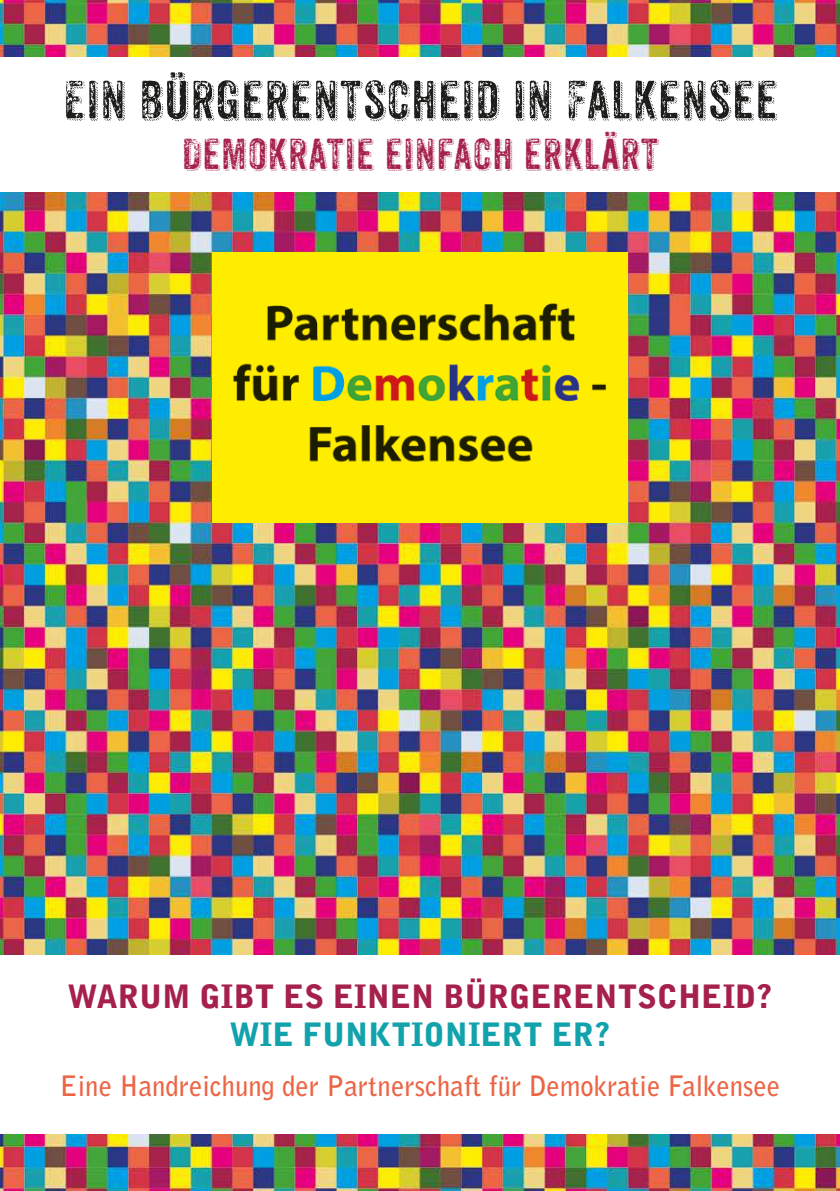
<style>
.page{position:relative;width:840px;height:1191px;background:#fff}
.page>*{position:absolute;margin:0;border:0;box-sizing:border-box;transform-origin:0 0}
.t1{font:52px "Anodyne Combined";letter-spacing:.03em;color:#1d1d1b}
.t2{font:42px "Anodyne Combined";letter-spacing:.03em;color:#a5204a}
.t3{font:900 32px "Bell Gothic";color:#a5204a}
.t4{font:900 32px "Bell Gothic";color:#11a2ab}
.t5{font:700 28px "Bell Gothic";color:#ec6545;scale:.95 1}
</style>
<div class="page">
<img style="left:0;top:0;width:839px;height:1191px">
<div style="left:212px;top:253px;width:415px;height:270px;background:#ffed00"></div>
<img style="left:233px;top:303px;width:373px;height:159px">
<div style="left:0;top:57px;width:839px;height:134px;background:#fff"></div>
<div style="left:0;top:955px;width:839px;height:179px;background:#fff"></div>
<h1 class="t1" style="left:63px;top:68px;width:715px">EIN BÜRGERENTSCHEID IN FALKENSEE</h1>
<h2 class="t2" style="left:182px;top:128px;width:477px">DEMOKRATIE EINFACH ERKLÄRT</h2>
<p class="t3" style="left:67px;top:977px;width:706px">WARUM GIBT ES EINEN BÜRGERENTSCHEID?</p>
<p class="t4" style="left:229px;top:1016px;width:382px">WIE FUNKTIONIERT ER?</p>
<p class="t5" style="left:60px;top:1069px;width:759px">Eine Handreichung der Partnerschaft für Demokratie Falkensee</p>
</div>
